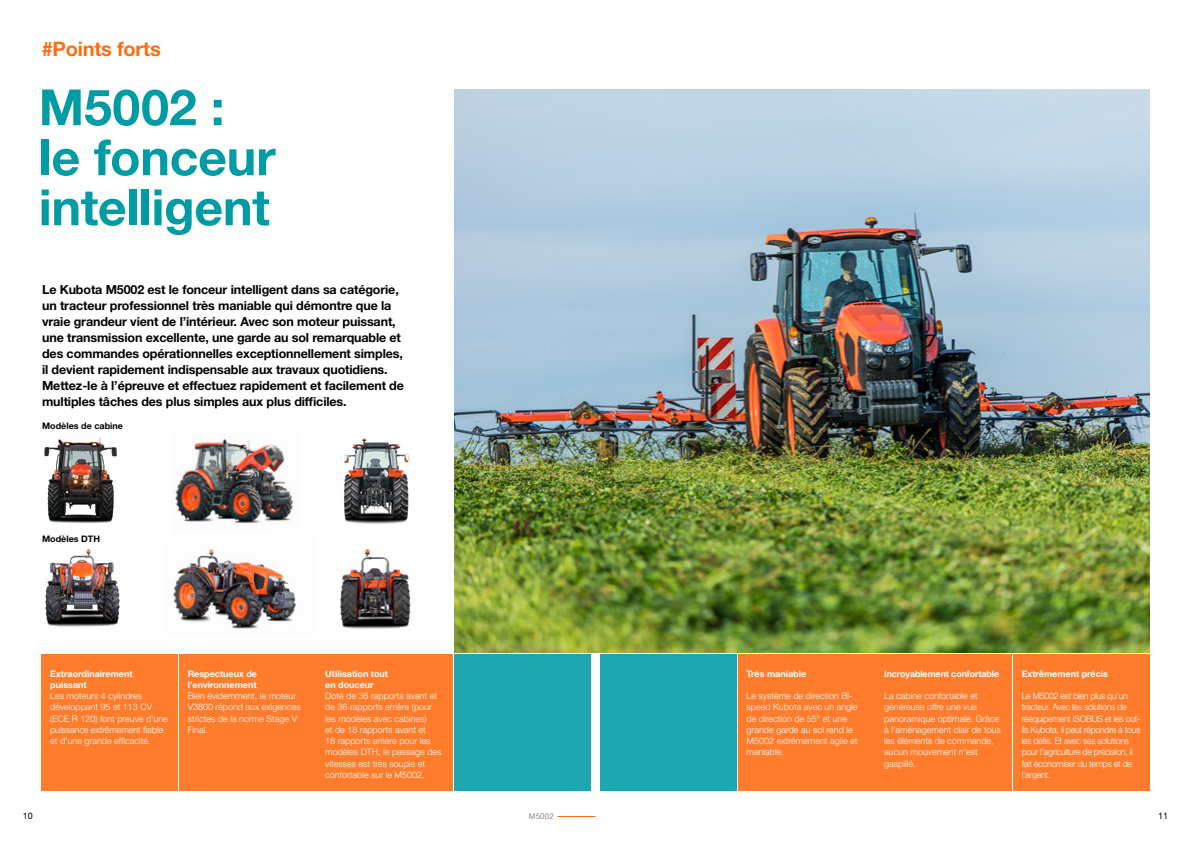
<style>
.page{position:relative;width:1191px;height:842px;background:#fff}
.page>*{position:absolute;margin:0;border:0;box-sizing:border-box;transform-origin:0 0}
.t1{font:700 50px/50px "Helvetica Neue LT Std";letter-spacing:-.005em;color:#009ba3}
.t2{font:700 20px "Helvetica Neue LT Std";letter-spacing:-.01em;color:#ff6c11}
.t3{font:700 12.5px/16px "Helvetica Neue LT Std";letter-spacing:-.01em;color:#000}
.t4{font:300 9px/11.2px "Helvetica Neue LT Std";color:#fff}
.t5{font:300 9px/11.3px "Helvetica Neue LT Std";letter-spacing:-.03em;color:#fff}
.t6{font:700 9px/11.2px "Helvetica Neue LT Std";color:#fff}
.t7{font:700 9px "Helvetica Neue LT Std";color:#000}
.t8{font:9px "Helvetica Neue LT Std";color:#000}
.t9{font:8px "Helvetica Neue LT Std";letter-spacing:.01em;color:#878786}
</style>
<div class="page">
<hr style="left:557px;top:816px;width:38px;height:1px;background:#ff6c11">
<img style="left:340px;top:549px;width:71px;height:80px">
<img style="left:343px;top:438px;width:68px;height:86px">
<img style="left:45px;top:549px;width:75px;height:78px">
<img style="left:44px;top:437px;width:73px;height:87px">
<img style="left:454px;top:89px;width:695px;height:564px">
<img style="left:173px;top:439px;width:124px;height:190px">
<div style="left:600px;top:654px;width:136px;height:136px;background:#1da6ad"></div>
<div style="left:454px;top:654px;width:136px;height:136px;background:#1da6ad"></div>
<div style="left:738px;top:654px;width:136px;height:136px;background:#ff7c2c"></div>
<div style="left:875px;top:654px;width:136px;height:136px;background:#ff7c2c"></div>
<div style="left:1013px;top:654px;width:136px;height:136px;background:#ff7c2c"></div>
<div style="left:42px;top:654px;width:136px;height:136px;background:#ff7c2c"></div>
<div style="left:179px;top:654px;width:136px;height:136px;background:#ff7c2c"></div>
<div style="left:317px;top:654px;width:136px;height:136px;background:#ff7c2c"></div>
<h2 class="t2" style="left:42px;top:36px;width:121px">#Points forts</h2>
<h1 class="t1" style="left:39px;top:81px;width:238px">M5002 : le fonceur intelligent</h1>
<p class="t3" style="left:42px;top:281px;width:363px">Le Kubota M5002 est le fonceur intelligent dans sa catégorie, un tracteur professionnel très maniable qui démontre que la vraie grandeur vient de l’intérieur. Avec son moteur puissant, une transmission excellente, une garde au sol remarquable et des commandes opérationnelles exceptionnellement simples, il devient rapidement indispensable aux travaux quotidiens.<br>Mettez-le à l’épreuve et effectuez rapidement et facilement de multiples tâches des plus simples aux plus difficiles.</p>
<p class="t7" style="left:42px;top:420px;width:82px">Modèles de cabine</p>
<p class="t7" style="left:42px;top:533px;width:59px">Modèles DTH</p>
<p class="t6" style="left:50px;top:667px;width:84px">Extraordinairement puissant</p>
<p class="t4" style="left:50px;top:690px;width:119px">Les moteurs 4 cylindres développant 95 et 113 CV (ECE R 120) font preuve d’une puissance extrêmement fiable et d’une grande efficacité.</p>
<p class="t6" style="left:188px;top:667px;width:71px">Respectueux de l’environnement</p>
<p class="t4" style="left:188px;top:690px;width:115px">Bien évidemment, le moteur<br>V3800 répond aux exigences strictes de la norme Stage V<br>Final.</p>
<p class="t6" style="left:325px;top:667px;width:64px">Utilisation tout en douceur</p>
<p class="t4" style="left:325px;top:690px;width:118px">Doté de 36 rapports avant et de 36 rapports arrière (pour les modèles avec cabines)<br>et de 18 rapports avant et<br>18 rapports arrière pour les modèles DTH, le passage des vitesses est très souple et confortable sur le M5002.</p>
<p class="t6" style="left:746px;top:667px;width:61px">Très maniable</p>
<p class="t4" style="left:746px;top:690px;width:112px">Le système de direction Bi&shy;speed Kubota avec un angle de direction de 55° et une grande garde au sol rend le<br>M5002 extrêmement agile et maniable.</p>
<p class="t6" style="left:884px;top:667px;width:117px">Incroyablement confortable</p>
<p class="t4" style="left:884px;top:690px;width:118px">La cabine confortable et généreuse offre une vue panoramique optimale. Grâce à l’aménagement clair de tous les éléments de commande, aucun mouvement n’est gaspillé.</p>
<p class="t6" style="left:1021px;top:667px;width:88px">Extrêmement précis</p>
<p class="t5" style="left:1021px;top:690px;width:120px">Le M5002 est bien plus qu’un tracteur. Avec les solutions de rééquipement ISOBUS et les out&shy;ils Kubota, il peut répondre à tous les défis. Et avec ses solutions pour l’agriculture de précision, il fait économiser du temps et de l’argent.</p>
<p class="t8" style="left:23px;top:811px;width:12px">10</p>
<p class="t9" style="left:529px;top:812px;width:27px">M5002</p>
<p class="t8" style="left:1158px;top:811px;width:12px">11</p>
</div>
